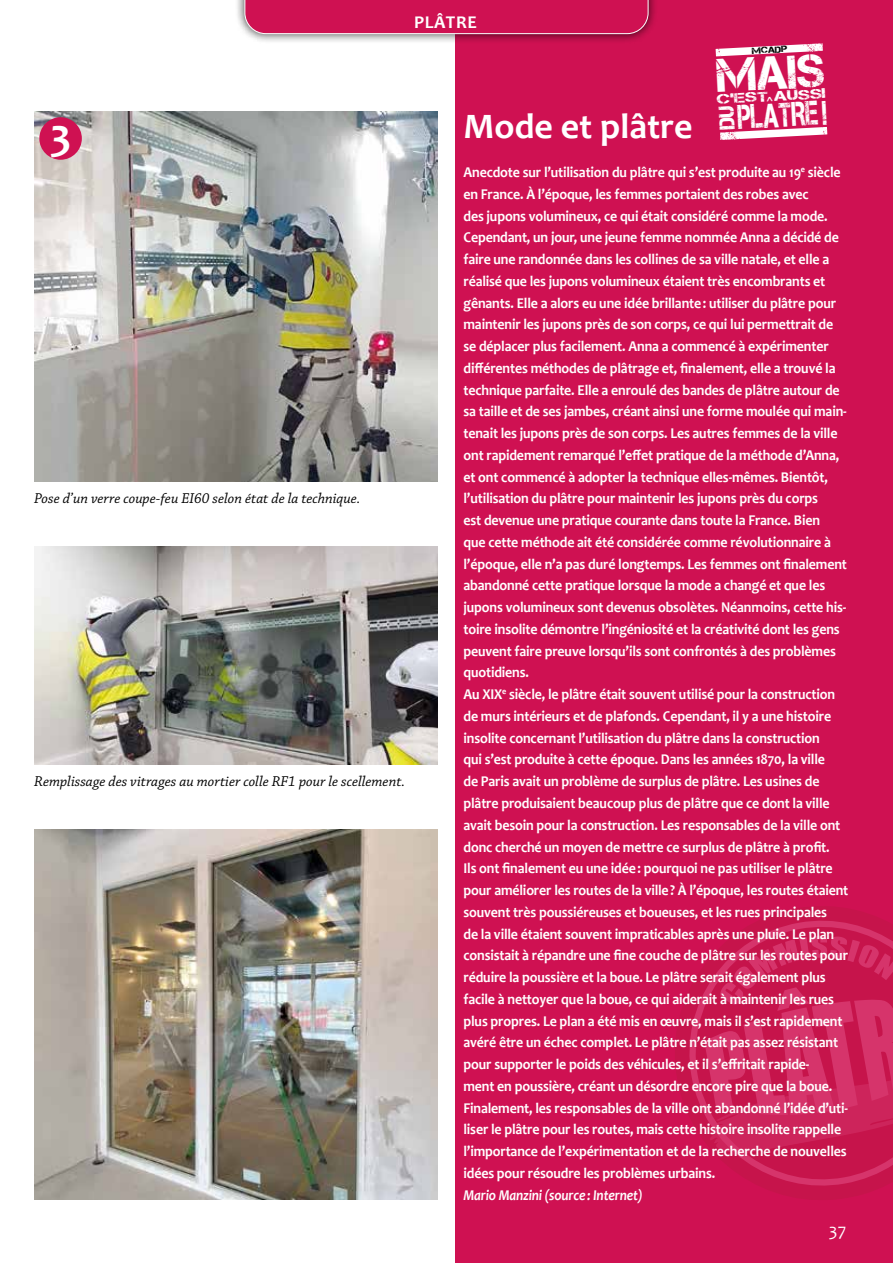
<style>
.page{position:relative;width:893px;height:1263px;background:#fff}
.page>*{position:absolute;margin:0;border:0;box-sizing:border-box;transform-origin:0 0}
.t1{font:47.1px "Captureit";color:#fff}
.t2{font:700 45px "Candara";color:#fff}
.t3{font:700 36px "Candara";color:#fff}
.t4{font:34.05px "Captureit";color:#fff;scale:.68 1}
.t5{font:700 18px "Candara";letter-spacing:.04em;color:#fff}
.t6{font:18px "Candara";color:#fff}
.t7{font:700 15px/21.8px "Candara";letter-spacing:-.01em;color:#fff;scale:.93 1}
.t8{font:italic 15px "Chaparral Pro";color:#000}
.t9{font:italic 700 15px "Candara";letter-spacing:-.01em;color:#fff;scale:.9 1}
.t10{font:13.95px "Captureit";color:#fff;scale:1.44 1}
.t11{font:8.85px "Captureit";color:#000;scale:1.2 1}
</style>
<div class="page">
<div style="left:455px;top:0;width:438px;height:1263px;background:#cf1152"></div>
<svg style="left:689px;top:920px;width:204px;height:266px;fill:#c6144b"></svg>
<svg style="left:704px;top:935px;width:189px;height:221px"></svg>
<svg style="left:716px;top:43px;width:107px;height:13px"></svg>
<div style="left:235px;top:0;width:423px;height:44px;background:#000;opacity:.75"></div>
<div style="left:244px;top:0;width:405px;height:34px;background:#cf1152"></div>
<img style="left:34px;top:112px;width:404px;height:369px">
<img style="left:34px;top:547px;width:404px;height:217px">
<img style="left:34px;top:830px;width:404px;height:369px">
<div style="left:39px;top:117px;width:43px;height:43px;background:#cf1152;border-radius:50%"></div>
<svg style="left:720px;top:127px;width:107px;height:13px"></svg>
<h2 class="t2" style="left:50px;top:106px;width:23px">3</h2>
<p class="t8" style="left:34px;top:490px;width:328px">Pose d’un verre coupe-feu EI60 selon état de la technique.</p>
<p class="t8" style="left:34px;top:773px;width:373px">Remplissage des vitrages au mortier colle RF1 pour le scellement.</p>
<p class="t5" style="left:414px;top:11px;width:64px">PLÂTRE</p>
<p class="t11" style="left:752px;top:46px;width:31px;rotate:-3deg">MCADP</p>
<h1 class="t1" style="left:716px;top:50px;width:109px;rotate:-3deg">MAIS</h1>
<h3 class="t4" style="left:737px;top:98px;width:133px;rotate:-3deg">PLÂTRE !</h3>
<p class="t10" style="left:717px;top:91px;width:77px;rotate:-3deg">c’est aussi</p>
<h3 class="t3" style="left:463px;top:104px;width:231px">Mode et plâtre</h3>
<p class="t7" style="left:463px;top:161px;width:415px">Anecdote sur l’utilisation du plâtre qui s’est produite au 19<sup>e</sup> siècle en France. À l’époque, les femmes portaient des robes avec<br>des jupons volumineux, ce qui était considéré comme la mode.<br>Cependant, un jour, une jeune femme nommée Anna a décidé de faire une randonnée dans les collines de sa ville natale, et elle a réalisé que les jupons volumineux étaient très encombrants et gênants. Elle a alors eu une idée brillante: utiliser du plâtre pour maintenir les jupons près de son corps, ce qui lui permettrait de se déplacer plus facilement. Anna a commencé à expérimenter différentes méthodes de plâtrage et, finalement, elle a trouvé la technique parfaite. Elle a enroulé des bandes de plâtre autour de sa taille et de ses jambes, créant ainsi une forme moulée qui main&shy;tenait les jupons près de son corps. Les autres femmes de la ville ont rapidement remarqué l’effet pratique de la méthode d’Anna, et ont commencé à adopter la technique elles-mêmes. Bientôt, l’utilisation du plâtre pour maintenir les jupons près du corps<br>est devenue une pratique courante dans toute la France. Bien<br>que cette méthode ait été considérée comme révolutionnaire à l’époque, elle n’a pas duré longtemps. Les femmes ont finalement abandonné cette pratique lorsque la mode a changé et que les jupons volumineux sont devenus obsolètes. Néanmoins, cette his&shy;toire insolite démontre l’ingéniosité et la créativité dont les gens peuvent faire preuve lorsqu’ils sont confrontés à des problèmes quotidiens.<br>Au XIX<sup>e</sup> siècle, le plâtre était souvent utilisé pour la construction de murs intérieurs et de plafonds. Cependant, il y a une histoire insolite concernant l’utilisation du plâtre dans la construction<br>qui s’est produite à cette époque. Dans les années 1870, la ville<br>de Paris avait un problème de surplus de plâtre. Les usines de plâtre produisaient beaucoup plus de plâtre que ce dont la ville avait besoin pour la construction. Les responsables de la ville ont donc cherché un moyen de mettre ce surplus de plâtre à profit.<br>Ils ont finalement eu une idée: pourquoi ne pas utiliser le plâtre pour améliorer les routes de la ville? À l’époque, les routes étaient souvent très poussiéreuses et boueuses, et les rues principales<br>de la ville étaient souvent impraticables après une pluie. Le plan consistait à répandre une fine couche de plâtre sur les routes pour réduire la poussière et la boue. Le plâtre serait également plus facile à nettoyer que la boue, ce qui aiderait à maintenir les rues plus propres. Le plan a été mis en œuvre, mais il s’est rapidement avéré être un échec complet. Le plâtre n’était pas assez résistant pour supporter le poids des véhicules, et il s’effritait rapide-<br>ment en poussière, créant un désordre encore pire que la boue.<br>Finalement, les responsables de la ville ont abandonné l’idée d’uti&shy;liser le plâtre pour les routes, mais cette histoire insolite rappelle l’importance de l’expérimentation et de la recherche de nouvelles idées pour résoudre les problèmes urbains.</p>
<p class="t9" style="left:463px;top:1185px;width:201px">Mario Manzini (source: Internet)</p>
<p class="t6" style="left:829px;top:1218px;width:19px">37</p>
</div>
